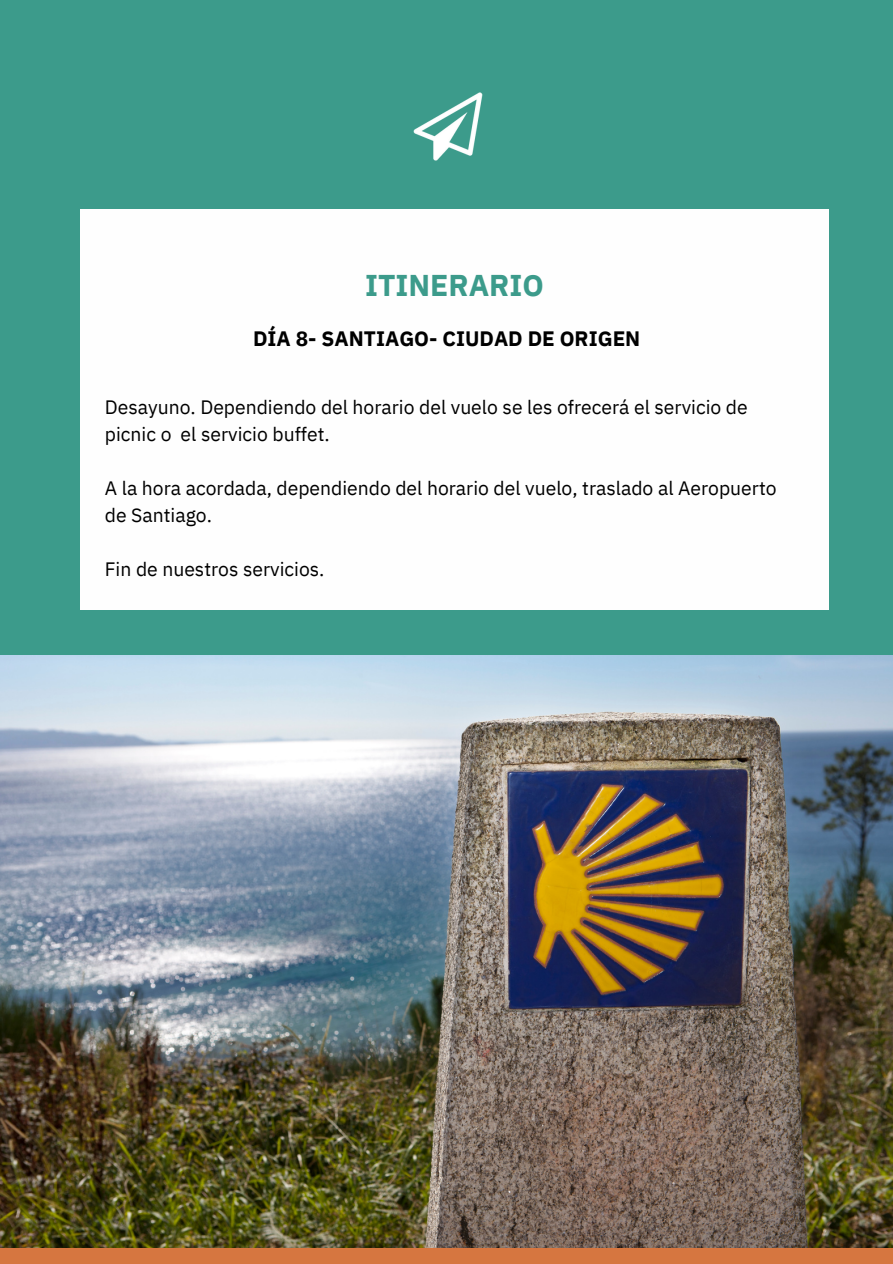
<style>
.page{position:relative;width:893px;height:1264px;background:#fff}
.page>*{position:absolute;margin:0;border:0;box-sizing:border-box;transform-origin:0 0}
.t1{font:700 30px "IBM Plex Sans";color:#3c9b8b}
.t2{font:700 20.85px "IBM Plex Sans";color:#000}
.t3{font:19.35px/27px "IBM Plex Sans";color:#000}
</style>
<div class="page">
<div style="left:0;top:0;width:892px;height:1263px;background:#3c9b8b"></div>
<div style="left:0;top:1049px;width:892px;height:214px;background:#d67640"></div>
<img style="left:413px;top:92px;width:70px;height:69px">
<div style="left:80px;top:209px;width:748px;height:401px;background:#fefefe"></div>
<img style="left:0;top:655px;width:892px;height:592px">
<p class="t1" style="left:365px;top:266px;width:180px">ITINERARIO</p>
<p class="t2" style="left:253px;top:324px;width:389px">DÍA 8- SANTIAGO- CIUDAD DE ORIGEN</p>
<h1 class="t3" style="left:105px;top:393px;width:644px">Desayuno. Dependiendo del horario del vuelo se les ofrecerá el servicio de picnic o el servicio buffet.</h1>
<h2 class="t3" style="left:105px;top:474px;width:673px">A la hora acordada, dependiendo del horario del vuelo, traslado al Aeropuerto de Santiago.</h2>
<p class="t3" style="left:105px;top:555px;width:221px">Fin de nuestros servicios.</p>
</div>
